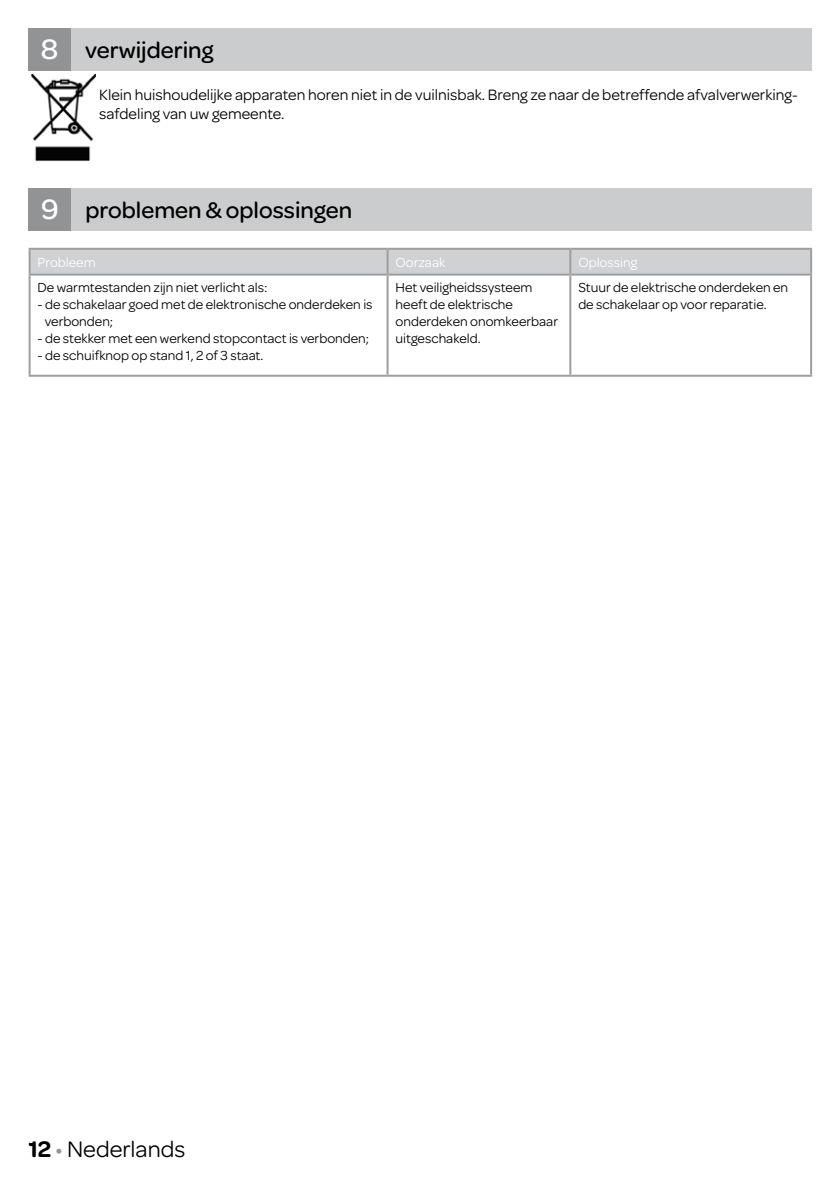
<style>
.page{position:relative;width:840px;height:1191px;background:#fff}
.page>*{position:absolute;margin:0;border:0;box-sizing:border-box;transform-origin:0 0}
.t1{font:500 24px "Omnes";color:#000}
.t2{font:24px "Omnes";color:#000}
.t3{font:16px/19.2px "Omnes";color:#000}
.t4{font:14px/16.8px "Omnes";color:#000}
.t5{font:14px "Omnes";color:#fff}
.s1{font-size:30px;color:#fff}
.s2{font-weight:600}
.s3{color:#929395}
</style>
<div class="page">
<div style="left:57px;top:188px;width:754px;height:43px;background:#cacccd"></div>
<div style="left:29px;top:188px;width:42px;height:43px;background:#929395"></div>
<div style="left:31px;top:250px;width:778px;height:23px;background:#d0d1d2"></div>
<hr style="left:29px;top:248px;width:358px;height:2px;background:#9c9e9f">
<hr style="left:29px;top:250px;width:2px;height:23px;background:#9c9e9f">
<hr style="left:387px;top:248px;width:183px;height:2px;background:#9c9e9f">
<hr style="left:386px;top:250px;width:2px;height:23px;background:#9c9e9f">
<hr style="left:570px;top:248px;width:241px;height:2px;background:#9c9e9f">
<hr style="left:569px;top:250px;width:2px;height:23px;background:#9c9e9f">
<hr style="left:809px;top:250px;width:2px;height:23px;background:#9c9e9f">
<hr style="left:29px;top:273px;width:358px;height:2px;background:#9c9e9f">
<hr style="left:29px;top:275px;width:2px;height:100px;background:#9c9e9f">
<hr style="left:387px;top:273px;width:183px;height:2px;background:#9c9e9f">
<hr style="left:386px;top:275px;width:2px;height:100px;background:#9c9e9f">
<hr style="left:570px;top:273px;width:241px;height:2px;background:#9c9e9f">
<hr style="left:569px;top:275px;width:2px;height:100px;background:#9c9e9f">
<hr style="left:809px;top:275px;width:2px;height:100px;background:#9c9e9f">
<hr style="left:29px;top:375px;width:358px;height:2px;background:#9c9e9f">
<hr style="left:387px;top:375px;width:183px;height:2px;background:#9c9e9f">
<hr style="left:570px;top:375px;width:241px;height:2px;background:#9c9e9f">
<div style="left:57px;top:28px;width:754px;height:43px;background:#cacccd"></div>
<div style="left:28px;top:28px;width:43px;height:43px;background:#929395"></div>
<img style="left:30px;top:74px;width:65px;height:88px">
<h1 class="t1" style="left:41px;top:33px;width:174px"><span class="s1">8</span> verwijdering</h1>
<p class="t3" style="left:99px;top:84px;width:700px">Klein huishoudelijke apparaten horen niet in de vuilnisbak. Breng ze naar de betreffende afvalverwerking&shy;safdeling van uw gemeente.</p>
<h1 class="t1" style="left:41px;top:193px;width:312px"><span class="s1">9</span> problemen &amp; oplossingen</h1>
<p class="t5" style="left:38px;top:252px;width:60px">Probleem</p>
<p class="t5" style="left:395px;top:252px;width:51px">Oorzaak</p>
<p class="t5" style="left:578px;top:252px;width:60px">Oplossing</p>
<p class="t4" style="left:38px;top:278px;width:231px">De warmtestanden zijn niet verlicht als:</p>
<p class="t4" style="left:45px;top:295px;width:329px;text-indent:-7px">- de schakelaar goed met de elektronische onderdeken is verbonden;</p>
<p class="t4" style="left:38px;top:329px;width:333px">- de stekker met een werkend stopcontact is verbonden;</p>
<p class="t4" style="left:38px;top:346px;width:227px">- de schuifknop op stand 1, 2 of 3 staat.</p>
<p class="t4" style="left:395px;top:278px;width:164px">Het veiligheidssysteem heeft de elektrische onderdeken onomkeerbaar uitgeschakeld.</p>
<p class="t4" style="left:578px;top:278px;width:211px">Stuur de elektrische onderdeken en de schakelaar op voor reparatie.</p>
<h1 class="t2" style="left:28px;top:1132px;width:158px"><span class="s2">12</span> <span class="s3">•</span> Nederlands</h1>
</div>
